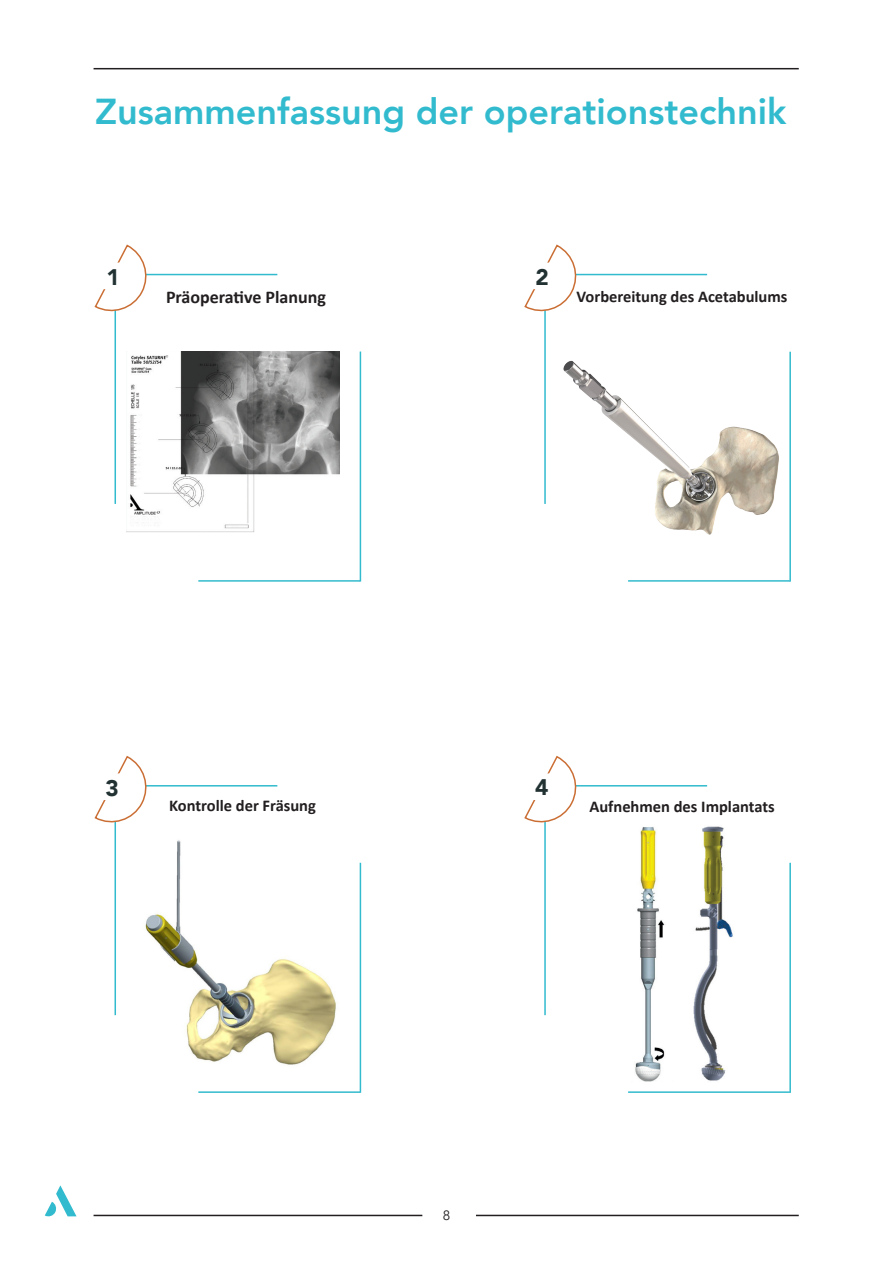
<style>
.page{position:relative;width:893px;height:1263px;background:#fff}
.page>*{position:absolute;margin:0;border:0;box-sizing:border-box;transform-origin:0 0}
.titres_bleus{font:800 36px "Avenir";color:#32bbce}
.t1{font:900 22.5px "Avenir";color:#223233}
.t2{font:700 18px "Calibri";color:#231f20}
.t3{font:700 16.5px "Calibri";color:#231f20}
.t4{font:13.5px "Avenir";color:#231f20}
</style>
<div class="page">
<hr style="left:116px;top:274px;width:161px;height:1px;background:#32bbce">
<hr style="left:115px;top:276px;width:1px;height:228px;background:#32bbce">
<svg style="left:94px;top:244px;width:59px;height:71px"></svg>
<div style="left:99px;top:263px;width:27px;height:26px;background:#fff"></div>
<hr style="left:198px;top:580px;width:162px;height:2px;background:#32bbce">
<hr style="left:360px;top:351px;width:1px;height:230px;background:#32bbce">
<hr style="left:545px;top:274px;width:162px;height:1px;background:#32bbce">
<hr style="left:544px;top:276px;width:2px;height:228px;background:#32bbce">
<svg style="left:523px;top:244px;width:59px;height:71px"></svg>
<div style="left:528px;top:263px;width:28px;height:26px;background:#fff"></div>
<hr style="left:628px;top:580px;width:162px;height:2px;background:#32bbce">
<hr style="left:789px;top:352px;width:2px;height:230px;background:#32bbce">
<hr style="left:116px;top:785px;width:161px;height:1px;background:#32bbce">
<hr style="left:115px;top:787px;width:1px;height:228px;background:#32bbce">
<svg style="left:94px;top:756px;width:59px;height:70px"></svg>
<div style="left:99px;top:773px;width:28px;height:27px;background:#fff"></div>
<hr style="left:198px;top:1091px;width:162px;height:2px;background:#32bbce">
<hr style="left:360px;top:863px;width:1px;height:230px;background:#32bbce">
<hr style="left:545px;top:785px;width:162px;height:1px;background:#32bbce">
<hr style="left:544px;top:787px;width:2px;height:228px;background:#32bbce">
<svg style="left:524px;top:755px;width:58px;height:71px"></svg>
<div style="left:529px;top:773px;width:27px;height:27px;background:#fff"></div>
<hr style="left:628px;top:1091px;width:162px;height:2px;background:#32bbce">
<hr style="left:789px;top:863px;width:2px;height:230px;background:#32bbce">
<svg style="left:45px;top:1185px;width:32px;height:32px"></svg>
<hr style="left:94px;top:1215px;width:328px;height:1px;background:#231f20">
<hr style="left:476px;top:1215px;width:323px;height:1px;background:#231f20">
<hr style="left:94px;top:68px;width:705px;height:1px;background:#231f20">
<img style="left:635px;top:827px;width:30px;height:255px">
<img style="left:693px;top:826px;width:40px;height:255px">
<img style="left:127px;top:351px;width:212px;height:181px">
<img style="left:563px;top:361px;width:216px;height:174px">
<img style="left:145px;top:840px;width:191px;height:225px">
<p class="titres_bleus" style="left:95px;top:83px;width:693px">Zusammenfassung der operationstechnik</p>
<h2 class="t1" style="left:106px;top:258px;width:15px">1</h2>
<h2 class="t1" style="left:536px;top:258px;width:15px">2</h2>
<p class="t2" style="left:166px;top:286px;width:162px">Präoperative Planung</p>
<p class="t3" style="left:577px;top:286px;width:212px">Vorbereitung des Acetabulums</p>
<h2 class="t1" style="left:105px;top:768px;width:15px">3</h2>
<h2 class="t1" style="left:535px;top:767px;width:15px">4</h2>
<p class="t3" style="left:169px;top:795px;width:148px">Kontrolle der Fräsung</p>
<p class="t3" style="left:589px;top:796px;width:187px">Aufnehmen des Implantats</p>
<p class="t4" style="left:443px;top:1207px;width:9px">8</p>
</div>
